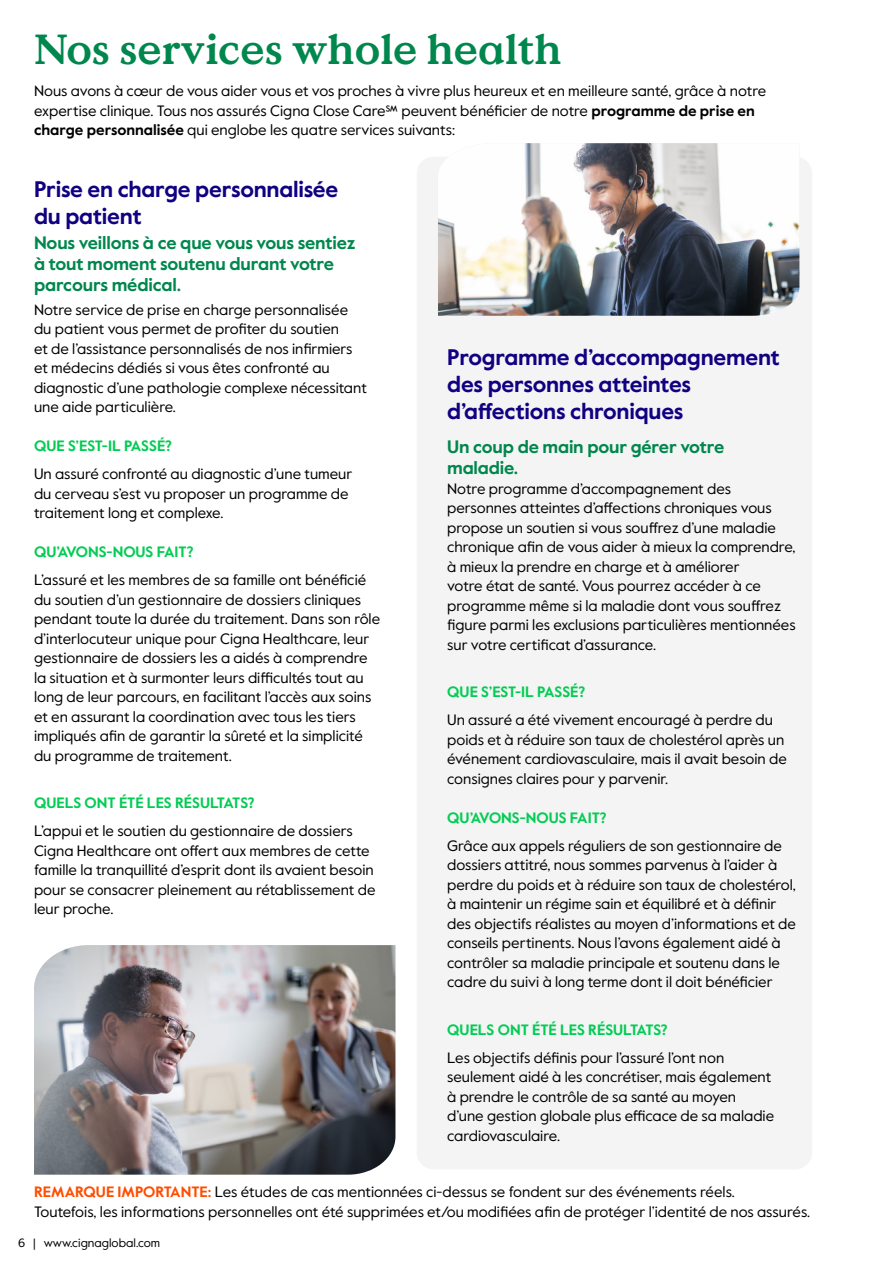
<style>
.page{position:relative;width:893px;height:1263px;background:#fff}
.page>*{position:absolute;margin:0;border:0;box-sizing:border-box;transform-origin:0 0}
.t1{font:700 42px "Value Serif Pro";color:#00874d}
.t2{font:700 22.5px/27px "Value Sans Pro";letter-spacing:-.01em;color:#110081}
.t3{font:700 18px/21px "Value Sans Pro";letter-spacing:-.01em;color:#00874d}
.t4{font:15px/19.5px "Value Sans Pro";color:#000}
.t5{font:700 15px "Value Sans Pro";color:#03cc54}
.t6{font:12px "Value Sans Pro";color:#000}
.s1{font-weight:700}
.s2{font-weight:700;color:#ff4d00}
</style>
<div class="page">
<div style="left:417px;top:157px;width:395px;height:1012px;background:#f4f4f4;border-radius:17px"></div>
<img style="left:34px;top:945px;width:361px;height:230px">
<img style="left:438px;top:143px;width:361px;height:173px">
<h1 class="t1" style="left:34px;top:24px;width:529px">Nos services whole health</h1>
<p class="t4" style="left:34px;top:81px;width:734px">Nous avons à cœur de vous aider vous et vos proches à vivre plus heureux et en meilleure santé, grâce à notre expertise clinique. Tous nos assurés Cigna Close Care℠ peuvent bénéficier de notre <span class="s1">programme de prise en charge personnalisée</span> qui englobe les quatre services suivants:</p>
<h2 class="t2" style="left:34px;top:176px;width:306px">Prise en charge personnalisée du patient</h2>
<p class="t3" style="left:34px;top:233px;width:323px">Nous veillons à ce que vous vous sentiez à tout moment soutenu durant votre parcours médical.</p>
<p class="t4" style="left:34px;top:300px;width:334px">Notre service de prise en charge personnalisée du patient vous permet de profiter du soutien<br>et de l’assistance personnalisés de nos infirmiers et médecins dédiés si vous êtes confronté au diagnostic d’une pathologie complexe nécessitant une aide particulière.</p>
<p class="t5" style="left:34px;top:437px;width:140px">QUE S’EST-IL PASSÉ?</p>
<p class="t4" style="left:34px;top:464px;width:320px">Un assuré confronté au diagnostic d’une tumeur du cerveau s’est vu proposer un programme de traitement long et complexe.</p>
<p class="t5" style="left:34px;top:543px;width:161px">QU’AVONS-NOUS FAIT?</p>
<p class="t4" style="left:34px;top:570px;width:348px">L’assuré et les membres de sa famille ont bénéficié du soutien d’un gestionnaire de dossiers cliniques pendant toute la durée du traitement. Dans son rôle d’interlocuteur unique pour Cigna Healthcare, leur gestionnaire de dossiers les a aidés à comprendre la situation et à surmonter leurs difficultés tout au long de leur parcours, en facilitant l’accès aux soins et en assurant la coordination avec tous les tiers impliqués afin de garantir la sûreté et la simplicité du programme de traitement.</p>
<p class="t5" style="left:34px;top:794px;width:222px">QUELS ONT ÉTÉ LES RÉSULTATS?</p>
<p class="t4" style="left:34px;top:821px;width:343px">L’appui et le soutien du gestionnaire de dossiers Cigna Healthcare ont offert aux membres de cette famille la tranquillité d’esprit dont ils avaient besoin pour se consacrer pleinement au rétablissement de leur proche.</p>
<h2 class="t2" style="left:447px;top:345px;width:334px">Programme d’accompagnement des personnes atteintes d’affections chroniques</h2>
<p class="t3" style="left:447px;top:437px;width:279px">Un coup de main pour gérer votre maladie.</p>
<p class="t4" style="left:447px;top:479px;width:350px">Notre programme d’accompagnement des personnes atteintes d’affections chroniques vous propose un soutien si vous souffrez d’une maladie chronique afin de vous aider à mieux la comprendre, à mieux la prendre en charge et à améliorer<br>votre état de santé. Vous pourrez accéder à ce programme même si la maladie dont vous souffrez figure parmi les exclusions particulières mentionnées sur votre certificat d’assurance.</p>
<p class="t5" style="left:447px;top:683px;width:140px">QUE S’EST-IL PASSÉ?</p>
<p class="t4" style="left:447px;top:710px;width:341px">Un assuré a été vivement encouragé à perdre du poids et à réduire son taux de cholestérol après un événement cardiovasculaire, mais il avait besoin de consignes claires pour y parvenir.</p>
<p class="t5" style="left:447px;top:808px;width:161px">QU’AVONS-NOUS FAIT?</p>
<p class="t4" style="left:447px;top:836px;width:350px">Grâce aux appels réguliers de son gestionnaire de dossiers attitré, nous sommes parvenus à l’aider à perdre du poids et à réduire son taux de cholestérol, à maintenir un régime sain et équilibré et à définir des objectifs réalistes au moyen d’informations et de conseils pertinents. Nous l’avons également aidé à contrôler sa maladie principale et soutenu dans le cadre du suivi à long terme dont il doit bénéficier</p>
<p class="t5" style="left:447px;top:1020px;width:222px">QUELS ONT ÉTÉ LES RÉSULTATS?</p>
<p class="t4" style="left:447px;top:1048px;width:329px">Les objectifs définis pour l’assuré l’ont non seulement aidé à les concrétiser, mais également à prendre le contrôle de sa santé au moyen d’une gestion globale plus efficace de sa maladie cardiovasculaire.</p>
<p class="t4" style="left:34px;top:1183px;width:778px"><span class="s2">REMARQUE IMPORTANTE:</span> Les études de cas mentionnées ci-dessus se fondent sur des événements réels.<br>Toutefois, les informations personnelles ont été supprimées et/ou modifiées afin de protéger l’identité de nos assurés.</p>
<p class="t6" style="left:18px;top:1235px;width:144px">6 | www.cignaglobal.com</p>
</div>
